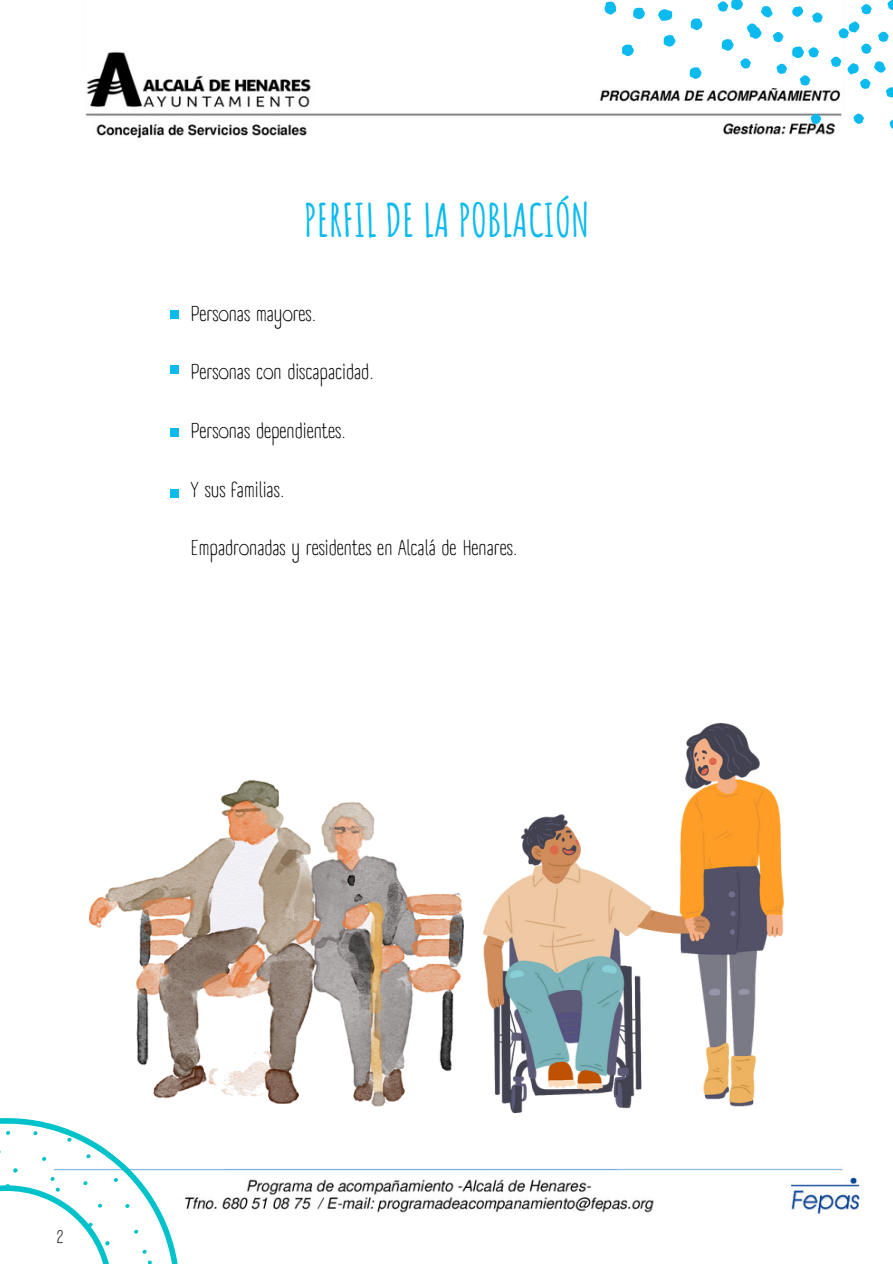
<style>
.page{position:relative;width:893px;height:1264px;background:#fff}
.page>*{position:absolute;margin:0;border:0;box-sizing:border-box;transform-origin:0 0}
.t1{font:700 45px "Amatic SC";color:#0bbbef}
.t2{font:21px "A Day Without Sun Text";color:#000}
.t3{font:18px "A Day Without Sun Text";color:#000}
</style>
<div class="page">
<img style="left:85px;top:1px;width:775px;height:1214px">
<svg style="left:0;top:1047px;width:250px;height:216px"></svg>
<svg style="left:604px;top:2px;width:12px;height:13px"></svg>
<svg style="left:658px;top:9px;width:14px;height:12px"></svg>
<svg style="left:690px;top:18px;width:12px;height:12px"></svg>
<svg style="left:663px;top:35px;width:12px;height:12px"></svg>
<svg style="left:622px;top:44px;width:12px;height:12px"></svg>
<svg style="left:689px;top:67px;width:12px;height:11px"></svg>
<svg style="left:633px;top:8px;width:12px;height:11px"></svg>
<svg style="left:808px;top:112px;width:15px;height:14px"></svg>
<svg style="left:889px;top:120px;width:3px;height:9px"></svg>
<svg style="left:851px;top:112px;width:13px;height:14px"></svg>
<svg style="left:715px;top:0;width:177px;height:100px"></svg>
<div style="left:170px;top:310px;width:8px;height:9px;background:#0bbbef"></div>
<div style="left:170px;top:365px;width:8px;height:9px;background:#0bbbef"></div>
<div style="left:170px;top:428px;width:8px;height:8px;background:#0bbbef"></div>
<div style="left:170px;top:489px;width:8px;height:9px;background:#0bbbef"></div>
<img style="left:484px;top:723px;width:299px;height:389px">
<img style="left:89px;top:774px;width:374px;height:339px">
<p class="t1" style="left:304px;top:191px;width:287px">PERFIL DE LA POBLACIÓN</p>
<h1 class="t2" style="left:191px;top:301px;width:127px">Personas mayores.</h1>
<p class="t2" style="left:191px;top:359px;width:185px">Personas con discapacidad.</p>
<p class="t2" style="left:191px;top:418px;width:157px">Personas dependientes.</p>
<p class="t2" style="left:191px;top:476px;width:96px">Y sus familias.</p>
<p class="t2" style="left:191px;top:535px;width:328px">Empadronadas y residentes en Alcalá de Henares.</p>
<p class="t3" style="left:57px;top:1226px;width:8px">2</p>
</div>
